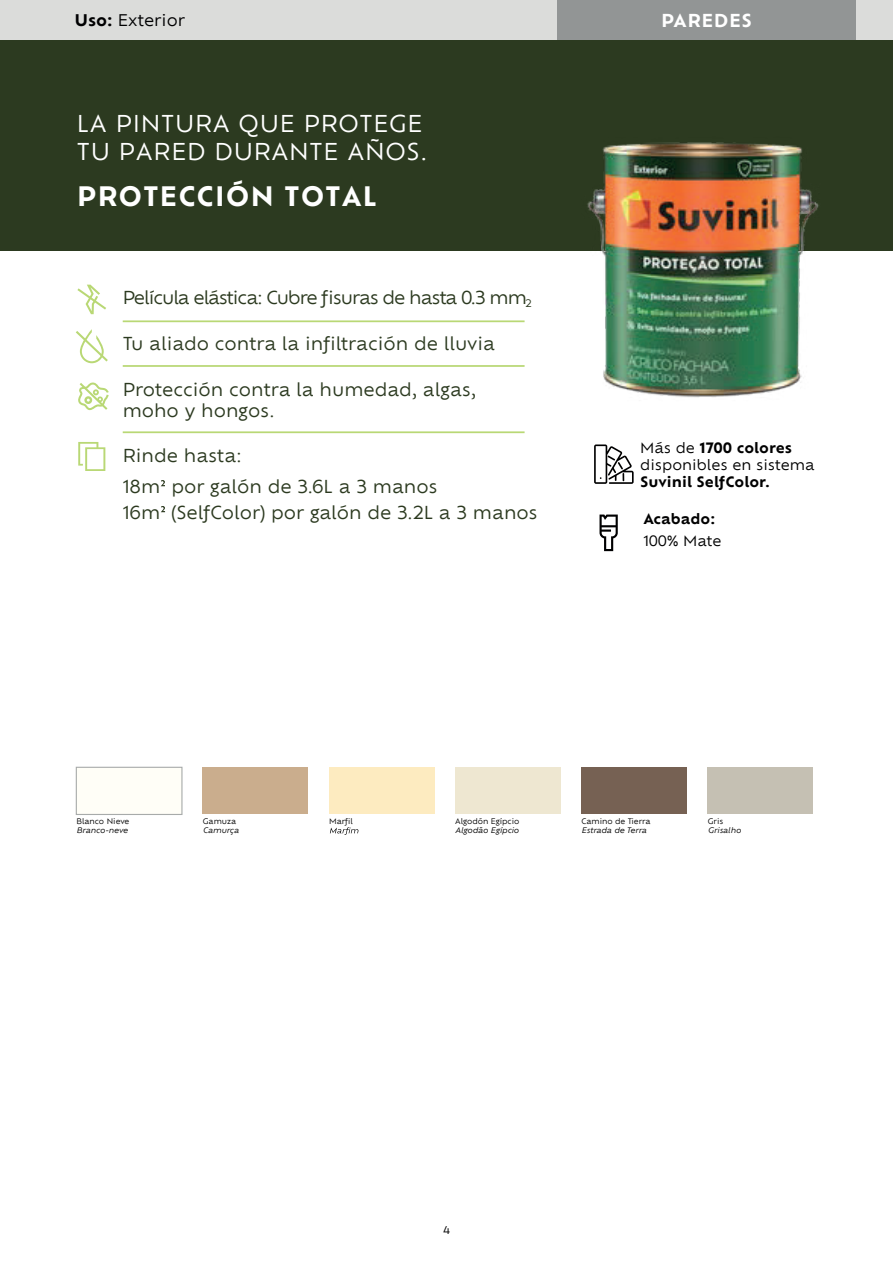
<style>
.page{position:relative;width:893px;height:1263px;background:#fff}
.page>*{position:absolute;margin:0;border:0;box-sizing:border-box;transform-origin:0 0}
.t1{font:700 26.25px "Suvinil Sans";letter-spacing:.03em;color:#fff}
.t2{font:22.8px/27.3px "Suvinil Sans";letter-spacing:.03em;color:#fff}
.t3{font:17.55px/21px "Suvinil Sans";color:#2c3a20}
.t4{font:17.55px "Suvinil Sans";letter-spacing:-.06em;color:#2c3a20}
.t5{font:700 17.55px "Suvinil Sans";letter-spacing:.03em;color:#fff}
.t6{font:15.75px "Suvinil Sans";color:#000001}
.t7{font:13.95px/16.8px "Suvinil Sans";color:#000001}
.t8{font:700 13.95px "Suvinil Sans";color:#000001}
.t9{font:10.5px "Suvinil Sans";color:#000001}
.t10{font:7.5px "Suvinil Sans";letter-spacing:-.005em;color:#000001}
.t11{font:italic 7.5px "Suvinil Sans";letter-spacing:-.005em;color:#000001}
.s1{font-weight:700}
</style>
<div class="page">
<div style="left:0;top:40px;width:893px;height:211px;background:#2c3a20"></div>
<svg style="left:161px;top:480px;width:4px;height:6px"></svg>
<svg style="left:161px;top:506px;width:4px;height:6px"></svg>
<hr style="left:123px;top:320px;width:402px;height:2px;background:#b9d875">
<hr style="left:123px;top:365px;width:402px;height:2px;background:#b9d875">
<hr style="left:123px;top:431px;width:402px;height:2px;background:#b9d875">
<div style="left:0;top:0;width:893px;height:40px;background:#dbdcda"></div>
<img style="left:587px;top:142px;width:232px;height:256px">
<svg style="left:77px;top:285px;width:29px;height:29px"></svg>
<svg style="left:78px;top:442px;width:27px;height:29px"></svg>
<svg style="left:599px;top:514px;width:19px;height:37px"></svg>
<svg style="left:594px;top:444px;width:40px;height:40px"></svg>
<div style="left:76px;top:767px;width:107px;height:48px;background:#fffef7;border:1px solid #a8abaa"></div>
<div style="left:203px;top:767px;width:105px;height:47px;background:#caad8d"></div>
<div style="left:329px;top:767px;width:105px;height:47px;background:#fdebc0"></div>
<svg style="left:330px;top:827px;width:28px;height:8px"></svg>
<div style="left:455px;top:767px;width:105px;height:47px;background:#eee7d1"></div>
<div style="left:581px;top:767px;width:106px;height:47px;background:#766153"></div>
<div style="left:708px;top:767px;width:105px;height:47px;background:#c5c0b3"></div>
<div style="left:557px;top:0;width:299px;height:40px;background:#929595"></div>
<svg style="left:76px;top:329px;width:32px;height:34px"></svg>
<svg style="left:78px;top:382px;width:31px;height:28px"></svg>
<p class="t6" style="left:74px;top:9px;width:112px"><span class="s1">Uso:</span> Exterior</p>
<p class="t2" style="left:77px;top:109px;width:352px">LA PINTURA QUE PROTEGE<br>TU PARED DURANTE AÑOS.</p>
<h1 class="t1" style="left:77px;top:178px;width:302px">PROTECCIÓN TOTAL</h1>
<p class="t4" style="left:123px;top:285px;width:410px">Película elástica: Cubre fisuras de hasta 0.3 mm<sub>2</sub></p>
<p class="t3" style="left:123px;top:332px;width:374px">Tu aliado contra la infiltración de lluvia</p>
<p class="t3" style="left:123px;top:378px;width:355px">Protección contra la humedad, algas, moho y hongos.</p>
<p class="t3" style="left:123px;top:440px;width:316px;line-height:30.9px">Rinde hasta:<br>18m por galón de 3.6L a 3 manos</p>
<p class="t3" style="left:123px;top:501px;width:416px">16m (SelfColor) por galón de 3.2L a 3 manos</p>
<p class="t5" style="left:661px;top:8px;width:92px">PAREDES</p>
<p class="t7" style="left:640px;top:439px;width:176px">Más de <span class="s1">1700 colores </span>disponibles en sistema</p>
<p class="t8" style="left:640px;top:471px;width:131px">Suvinil SelfColor.</p>
<p class="t8" style="left:643px;top:509px;width:73px">Acabado:</p>
<p class="t7" style="left:643px;top:532px;width:80px">100% Mate</p>
<p class="t10" style="left:77px;top:816px;width:54px">Blanco Nieve</p>
<p class="t11" style="left:77px;top:825px;width:53px">Branco-neve</p>
<p class="t10" style="left:203px;top:816px;width:35px">Gamuza</p>
<p class="t11" style="left:203px;top:825px;width:37px">Camurça</p>
<p class="t10" style="left:329px;top:816px;width:25px">Marfil</p>
<p class="t10" style="left:455px;top:816px;width:66px">Algodón Egípcio</p>
<p class="t11" style="left:455px;top:825px;width:65px">Algodão Egípcio</p>
<p class="t10" style="left:581px;top:816px;width:71px">Camino de Tierra</p>
<p class="t11" style="left:581px;top:825px;width:67px">Estrada de Terra</p>
<p class="t10" style="left:708px;top:816px;width:17px">Gris</p>
<p class="t11" style="left:708px;top:825px;width:35px">Grisalho</p>
<p class="t9" style="left:443px;top:1222px;width:8px">4</p>
</div>
